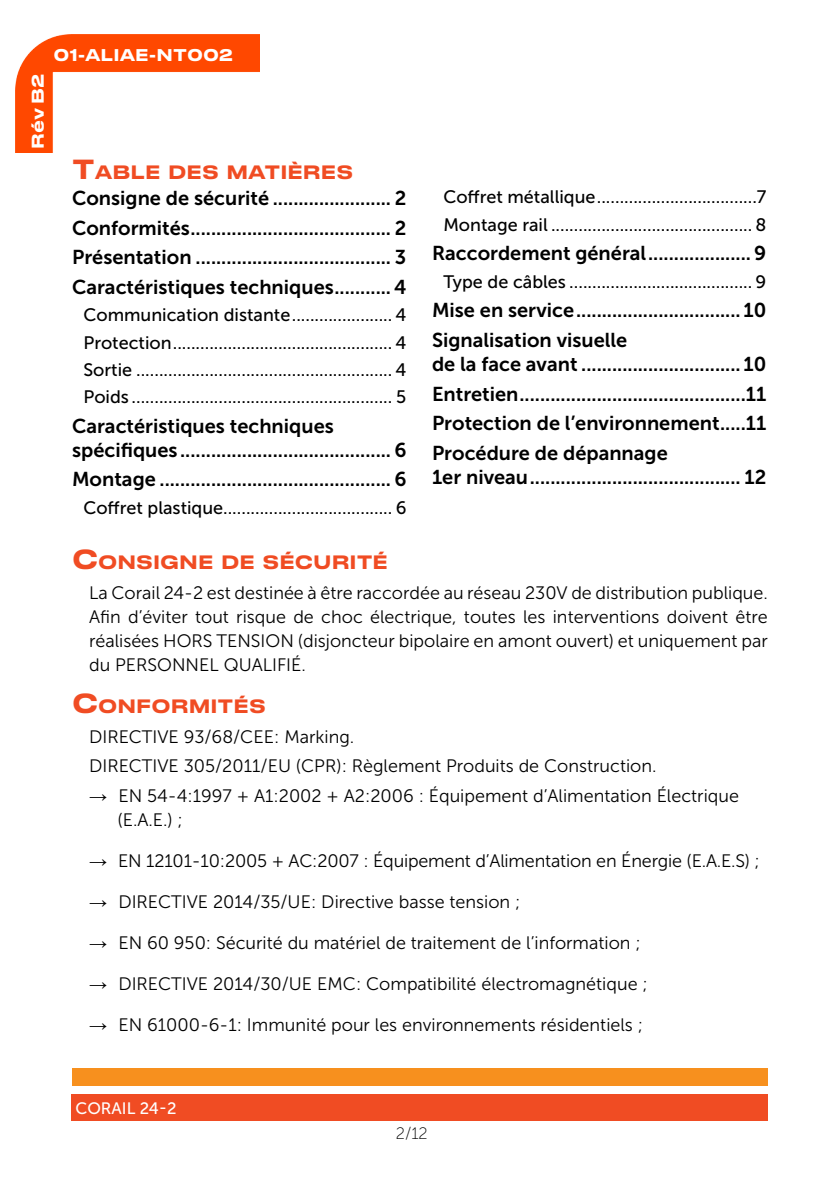
<style>
.page{position:relative;width:840px;height:1191px;background:#fff}
.page>*{position:absolute;margin:0;border:0;box-sizing:border-box;transform-origin:0 0}
.t1{font:20px/29.6px "Museo Sans 700";color:#000;text-align:justify}
.t2{font:500 18.2px "Druk Text Wide";color:#f04c23}
.t3{font:18px/24px "Museo Sans 300";color:#000}
.t4{font:18px/27.2px "Museo Sans 500";color:#000;text-align:justify}
.t5{font:16.4px "Museo Sans 500";color:#fff}
.t6{font:16.4px "Museo Sans 100";color:#000}
.t7{font:500 16px "Druk Text Wide";color:#fff}
.s1{font-size:26px}
.s2{font-family:"Arial Narrow"}
</style>
<div class="page">
<div style="left:73px;top:1067px;width:694px;height:18px;background:#f7901e"></div>
<div style="left:72px;top:1094px;width:695px;height:26px;background:#f04c23"></div>
<img style="left:16px;top:34px;width:243px;height:119px">
<p class="t7" style="left:24px;top:149px;width:77px;rotate:-90deg">Rév B2</p>
<p class="t7" style="left:54px;top:41px;width:181px">01-ALIAE-NT002</p>
<p class="t2" style="left:72px;top:157px;width:282px"><span class="s1">T</span>ABLE DES MATIÈRES</p>
<p class="t1" style="left:72px;top:183px;width:336px">Consigne de sécurité ....................... 2<br>Conformités....................................... 2<br>Présentation ...................................... 3<br>Caractéristiques techniques...........4</p>
<p class="t4" style="left:83px;top:301px;width:324px">Communication distante...................... 4<br>Protection................................................ 4<br>Sortie ........................................................ 4<br>Poids ......................................................... 5</p>
<p class="t1" style="left:72px;top:414px;width:335px;line-height:24px">Caractéristiques techniques spécifiques ......................................... 6</p>
<p class="t1" style="left:72px;top:465px;width:335px">Montage ............................................. 6</p>
<p class="t4" style="left:83px;top:494px;width:324px">Coffret plastique..................................... 6</p>
<p class="t4" style="left:443px;top:184px;width:324px">Coffret métallique...................................7<br>Montage rail ............................................ 8</p>
<p class="t1" style="left:432px;top:239px;width:335px">Raccordement général.................... 9</p>
<p class="t4" style="left:443px;top:268px;width:324px">Type de câbles ........................................ 9</p>
<p class="t1" style="left:432px;top:296px;width:335px">Mise en service................................ 10<br>Signalisation visuelle</p>
<p class="t1" style="left:432px;top:349px;width:336px">de la face avant ............................... 10<br>Entretien............................................11<br>Protection de l’environnement.....11<br>Procédure de dépannage</p>
<p class="t1" style="left:432px;top:462px;width:335px">1er niveau......................................... 12</p>
<p class="t2" style="left:72px;top:546px;width:317px"><span class="s1">C</span>ONSIGNE DE SÉCURITÉ</p>
<p class="t3" style="left:89px;top:580px;width:680px;text-align:justify">La Corail 24-2 est destinée à être raccordée au réseau 230V de distribution publique.<br>Afin d’éviter tout risque de choc électrique, toutes les interventions doivent être réalisées HORS TENSION (disjoncteur bipolaire en amont ouvert) et uniquement par du PERSONNEL QUALIFIÉ.</p>
<p class="t2" style="left:72px;top:690px;width:195px"><span class="s1">C</span>ONFORMITÉS</p>
<p class="t3" style="left:89px;top:722px;width:568px;line-height:29.6px">DIRECTIVE 93/68/CEE : Marking.<br>DIRECTIVE 305/2011/EU (CPR) : Règlement Produits de Construction.</p>
<p class="t3" style="left:117px;top:784px;width:622px;text-indent:-28px"><span class="s2">→</span> EN 54-4:1997 + A1:2002 + A2:2006 : Équipement d’Alimentation Électrique (E.A.E.) ;</p>
<p class="t3" style="left:89px;top:849px;width:672px"><span class="s2">→</span> EN 12101-10:2005 + AC:2007 : Équipement d’Alimentation en Énergie (E.A.E.S) ;</p>
<p class="t3" style="left:89px;top:890px;width:432px"><span class="s2">→</span> DIRECTIVE 2014/35/UE : Directive basse tension ;</p>
<p class="t3" style="left:89px;top:931px;width:552px"><span class="s2">→</span> EN 60 950: Sécurité du matériel de traitement de l’information ;</p>
<p class="t3" style="left:89px;top:972px;width:560px"><span class="s2">→</span> DIRECTIVE 2014/30/UE EMC : Compatibilité électromagnétique ;</p>
<p class="t3" style="left:89px;top:1013px;width:555px"><span class="s2">→</span> EN 61000-6-1: Immunité pour les environnements résidentiels ;</p>
<p class="t5" style="left:75px;top:1099px;width:103px">CORAIL 24-2</p>
<p class="t6" style="left:395px;top:1124px;width:34px">2/12</p>
</div>
